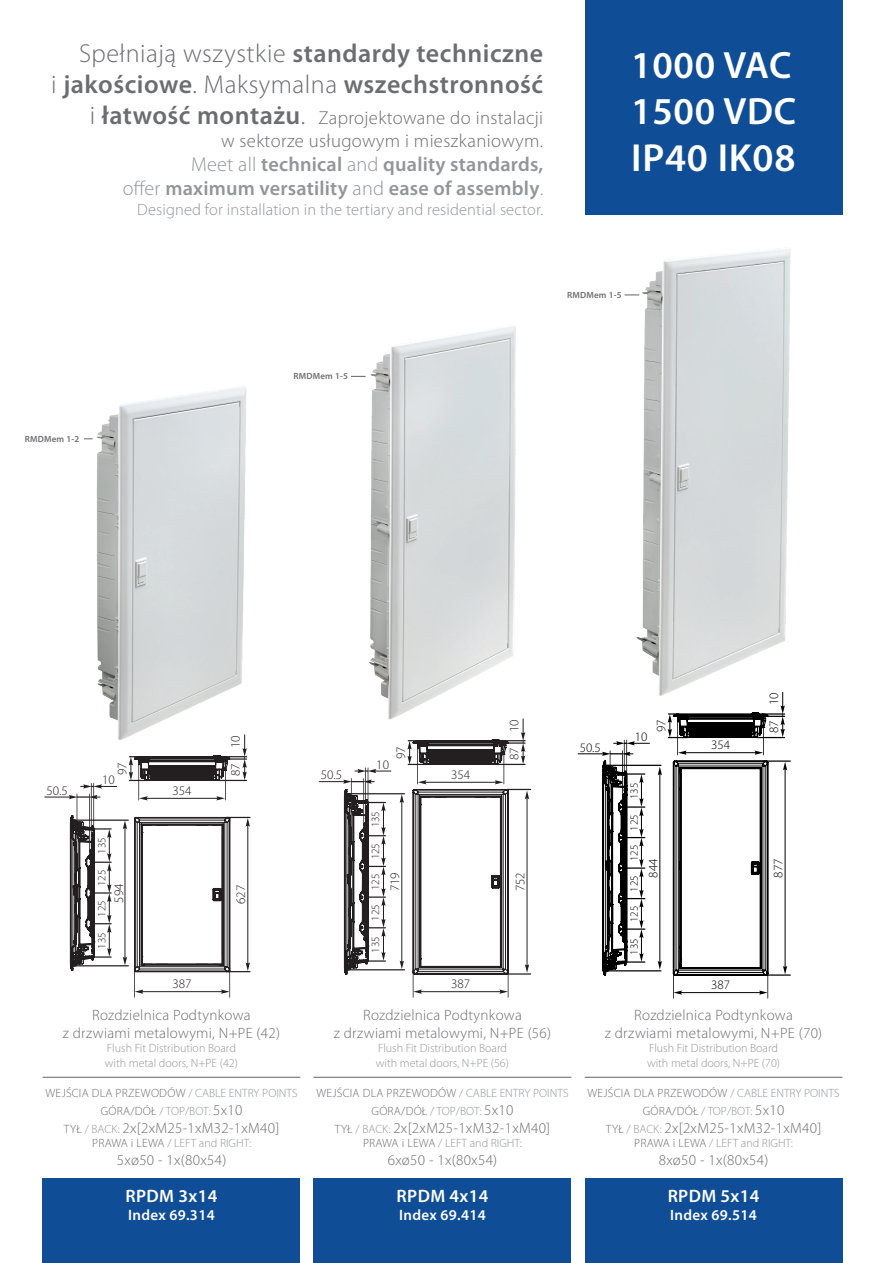
<style>
.page{position:relative;width:885px;height:1263px;background:#fff}
.page>*{position:absolute;margin:0;border:0;box-sizing:border-box;transform-origin:0 0}
.t1{font:600 39.3px "Myriad Pro";letter-spacing:.02em;color:#fff}
.t2{font:600 38.1px/45.8px "Myriad Pro";letter-spacing:.02em;color:#fff}
.t3{font:600 25.95px/31.2px "Myriad Pro";letter-spacing:.02em;color:#6c6d70;text-align:right}
.t4{font:600 20.25px/24.3px "Myriad Pro";letter-spacing:.01em;color:#939598;text-align:right}
.t5{font:300 18.75px/22.5px "Myriad Pro";letter-spacing:.02em;color:#6c6d70;text-align:right}
.t6{font:600 18px "Myriad Pro";letter-spacing:.02em;color:#fff}
.t7{font:300 16.35px "Myriad Pro";letter-spacing:.01em;color:#939598}
.t8{font:300 15px/18px "Myriad Pro";letter-spacing:.02em;color:#6c6d70;text-align:center}
.t9{font:600 15px "Myriad Pro";letter-spacing:.02em;color:#fff}
.t10{font:300 13.05px "Myriad Pro";color:#231f20}
.t11{font:300 12.9px "Myriad Pro";color:#000001}
.t12{font:300 12px/14.4px "Myriad Pro";color:#939598}
.t13{font:300 12px/18px "Myriad Pro";letter-spacing:.02em;color:#6c6d70;text-align:center}
.t14{font:300 11.25px "Myriad Pro";color:#231f20}
.t15{font:300 11.1px "Myriad Pro";color:#000001}
.t16{font:300 11.1px "Myriad Pro";color:#231f20}
.t17{font:600 9px "Myriad Pro";letter-spacing:.02em;color:#6c6d70}
.s1{font-weight:300}
.s2{font-size:25.95px}
.s3{font-weight:600;font-size:25.95px}
.s4{color:#939598}
.s5{font-size:15px}
.s6{font-size:12px}
.s7{font-size:12px;color:#939598}
.s8{color:#6c6d70}
</style>
<div class="page">
<svg style="left:44px;top:747px;width:206px;height:250px"></svg>
<hr style="left:351px;top:778px;width:1px;height:52px;background:#231f20">
<hr style="left:363px;top:778px;width:1px;height:53px;background:#231f20">
<hr style="left:365px;top:768px;width:1px;height:65px;background:#231f20">
<hr style="left:368px;top:768px;width:1px;height:60px;background:#231f20">
<svg style="left:354px;top:769px;width:37px;height:4px"></svg>
<svg style="left:399px;top:731px;width:132px;height:266px"></svg>
<hr style="left:347px;top:793px;width:57px;height:1px;background:#231f20">
<svg style="left:319px;top:779px;width:66px;height:195px"></svg>
<hr style="left:347px;top:969px;width:57px;height:1px;background:#231f20">
<svg style="left:577px;top:705px;width:213px;height:293px"></svg>
<img style="left:624px;top:248px;width:167px;height:457px">
<img style="left:352px;top:326px;width:172px;height:405px">
<img style="left:84px;top:386px;width:162px;height:361px">
<div style="left:43px;top:1179px;width:257px;height:84px;background:#0f4d96"></div>
<div style="left:584px;top:1179px;width:258px;height:84px;background:#0f4d96"></div>
<div style="left:584px;top:0;width:258px;height:215px;background:#0f4d96"></div>
<div style="left:313px;top:1179px;width:258px;height:84px;background:#0f4d96"></div>
<svg style="left:624px;top:295px;width:15px;height:1px"></svg>
<svg style="left:351px;top:376px;width:14px;height:1px"></svg>
<hr style="left:43px;top:1077px;width:257px;height:1px;background:#636366">
<hr style="left:313px;top:1077px;width:258px;height:1px;background:#636366">
<hr style="left:584px;top:1077px;width:258px;height:1px;background:#636366">
<h3 class="t3" style="left:51px;top:37px;width:493px"><span class="s1">Spełniają wszystkie</span> standardy techniczne<br><span class="s1">i</span> jakościowe<span class="s1">. Maksymalna</span> wszechstronność</h3>
<p class="t5" style="left:90px;top:107px;width:455px"><span class="s2">i</span> <span class="s3">łatwość montażu</span><span class="s2">.</span> Zaprojektowane do instalacji w sektorze usługowym i mieszkaniowym.</p>
<h3 class="t4" style="left:123px;top:152px;width:422px"><span class="s1">Meet all</span> technical <span class="s1">and</span> quality standards,<br><span class="s1">offer</span> maximum versatility <span class="s1">and</span> ease of assembly<span class="s1">.</span></h3>
<p class="t7" style="left:137px;top:201px;width:407px">Designed for installation in the tertiary and residential sector.</p>
<h2 class="t2" style="left:631px;top:41px;width:167px">1000 VAC<br>1500 VDC</h2>
<h1 class="t1" style="left:631px;top:133px;width:166px">IP40 IK08</h1>
<p class="t17" style="left:567px;top:289px;width:56px">RMDMem 1-5</p>
<p class="t17" style="left:25px;top:433px;width:56px">RMDMem 1-2</p>
<p class="t17" style="left:293px;top:370px;width:56px">RMDMem 1-5</p>
<p class="t10" style="left:46px;top:783px;width:23px">50.5</p>
<p class="t10" style="left:114px;top:775px;width:14px;rotate:-90deg">97</p>
<p class="t10" style="left:102px;top:772px;width:14px">10</p>
<p class="t10" style="left:172px;top:783px;width:21px">354</p>
<p class="t10" style="left:228px;top:748px;width:14px;rotate:-90deg">10</p>
<p class="t10" style="left:228px;top:776px;width:14px;rotate:-90deg">87</p>
<p class="t10" style="left:321px;top:767px;width:23px">50.5</p>
<p class="t10" style="left:376px;top:757px;width:14px">10</p>
<p class="t10" style="left:393px;top:759px;width:14px;rotate:-90deg">97</p>
<p class="t10" style="left:451px;top:767px;width:21px">354</p>
<p class="t10" style="left:506px;top:732px;width:14px;rotate:-90deg">10</p>
<p class="t10" style="left:506px;top:760px;width:14px;rotate:-90deg">87</p>
<p class="t11" style="left:579px;top:739px;width:23px">50.5</p>
<p class="t11" style="left:635px;top:729px;width:14px">10</p>
<p class="t11" style="left:653px;top:732px;width:14px;rotate:-90deg">97</p>
<p class="t15" style="left:627px;top:799px;width:18px;rotate:-90deg">135</p>
<p class="t11" style="left:711px;top:737px;width:20px">354</p>
<p class="t11" style="left:766px;top:705px;width:14px;rotate:-90deg">10</p>
<p class="t11" style="left:766px;top:733px;width:14px;rotate:-90deg">87</p>
<p class="t16" style="left:369px;top:827px;width:18px;rotate:-90deg">135</p>
<p class="t15" style="left:627px;top:831px;width:18px;rotate:-90deg">125</p>
<p class="t14" style="left:95px;top:854px;width:18px;rotate:-90deg">135</p>
<p class="t14" style="left:95px;top:886px;width:18px;rotate:-90deg">125</p>
<p class="t14" style="left:95px;top:917px;width:18px;rotate:-90deg">125</p>
<p class="t14" style="left:95px;top:949px;width:18px;rotate:-90deg">135</p>
<p class="t10" style="left:111px;top:903px;width:21px;rotate:-90deg">594</p>
<p class="t10" style="left:233px;top:904px;width:21px;rotate:-90deg">627</p>
<p class="t16" style="left:369px;top:859px;width:18px;rotate:-90deg">125</p>
<p class="t16" style="left:369px;top:890px;width:18px;rotate:-90deg">125</p>
<p class="t10" style="left:387px;top:891px;width:21px;rotate:-90deg">719</p>
<p class="t10" style="left:512px;top:891px;width:21px;rotate:-90deg">752</p>
<p class="t15" style="left:627px;top:861px;width:18px;rotate:-90deg">125</p>
<p class="t15" style="left:627px;top:892px;width:18px;rotate:-90deg">125</p>
<p class="t11" style="left:645px;top:878px;width:20px;rotate:-90deg">844</p>
<p class="t11" style="left:770px;top:877px;width:20px;rotate:-90deg">877</p>
<p class="t16" style="left:369px;top:921px;width:18px;rotate:-90deg">125</p>
<p class="t16" style="left:369px;top:953px;width:18px;rotate:-90deg">135</p>
<p class="t15" style="left:627px;top:922px;width:18px;rotate:-90deg">125</p>
<p class="t15" style="left:627px;top:955px;width:18px;rotate:-90deg">135</p>
<p class="t10" style="left:172px;top:976px;width:21px">387</p>
<p class="t10" style="left:451px;top:976px;width:21px">387</p>
<p class="t11" style="left:711px;top:977px;width:20px">387</p>
<p class="t8" style="left:63px;top:1006px;width:219px">Rozdzielnica Podtynkowa<br>z drzwiami metalowymi, N+PE (42)</p>
<p class="t12" style="left:105px;top:1041px;width:134px">Flush Fit Distribution Board with metal doors, N+PE (42)</p>
<p class="t8" style="left:334px;top:1006px;width:219px">Rozdzielnica Podtynkowa<br>z drzwiami metalowymi, N+PE (56)</p>
<p class="t12" style="left:376px;top:1041px;width:134px">Flush Fit Distribution Board with metal doors, N+PE (56)</p>
<p class="t8" style="left:604px;top:1006px;width:219px">Rozdzielnica Podtynkowa<br>z drzwiami metalowymi, N+PE (70)</p>
<p class="t12" style="left:647px;top:1041px;width:134px">Flush Fit Distribution Board with metal doors, N+PE (70)</p>
<p class="t13" style="left:46px;top:1084px;width:253px">WEJŚCIA DLA PRZEWODÓW <span class="s4">/ CABLE ENTRY POINTS<br></span>GÓRA/DÓŁ <span class="s4">/ TOP/BOT:</span> <span class="s5">5x10</span></p>
<p class="t8" style="left:64px;top:1119px;width:217px"><span class="s6">TYŁ</span> <span class="s7">/ BACK:</span> 2x[2xM25-1xM32-1xM40]</p>
<p class="t12" style="left:92px;top:1136px;width:160px"><span class="s8">PRAWA i LEWA</span> / LEFT and RIGHT:</p>
<p class="t8" style="left:117px;top:1151px;width:111px">5xø50 - 1x(80x54)</p>
<p class="t6" style="left:125px;top:1185px;width:93px">RPDM 3x14</p>
<p class="t9" style="left:128px;top:1206px;width:88px">Index 69.314</p>
<p class="t13" style="left:316px;top:1084px;width:253px">WEJŚCIA DLA PRZEWODÓW <span class="s4">/ CABLE ENTRY POINTS<br></span>GÓRA/DÓŁ <span class="s4">/ TOP/BOT:</span> <span class="s5">5x10</span></p>
<p class="t8" style="left:335px;top:1119px;width:217px"><span class="s6">TYŁ</span> <span class="s7">/ BACK:</span> 2x[2xM25-1xM32-1xM40]</p>
<p class="t12" style="left:363px;top:1136px;width:160px"><span class="s8">PRAWA i LEWA</span> / LEFT and RIGHT:</p>
<p class="t8" style="left:387px;top:1151px;width:111px">6xø50 - 1x(80x54)</p>
<p class="t6" style="left:396px;top:1185px;width:93px">RPDM 4x14</p>
<p class="t9" style="left:399px;top:1206px;width:88px">Index 69.414</p>
<p class="t13" style="left:587px;top:1084px;width:253px">WEJŚCIA DLA PRZEWODÓW <span class="s4">/ CABLE ENTRY POINTS<br></span>GÓRA/DÓŁ <span class="s4">/ TOP/BOT:</span> <span class="s5">5x10</span></p>
<p class="t8" style="left:605px;top:1119px;width:217px"><span class="s6">TYŁ</span> <span class="s7">/ BACK:</span> 2x[2xM25-1xM32-1xM40]</p>
<p class="t12" style="left:634px;top:1136px;width:160px"><span class="s8">PRAWA i LEWA</span> / LEFT and RIGHT:</p>
<p class="t8" style="left:658px;top:1151px;width:111px">8xø50 - 1x(80x54)</p>
<p class="t6" style="left:667px;top:1185px;width:93px">RPDM 5x14</p>
<p class="t9" style="left:670px;top:1206px;width:88px">Index 69.514</p>
</div>
